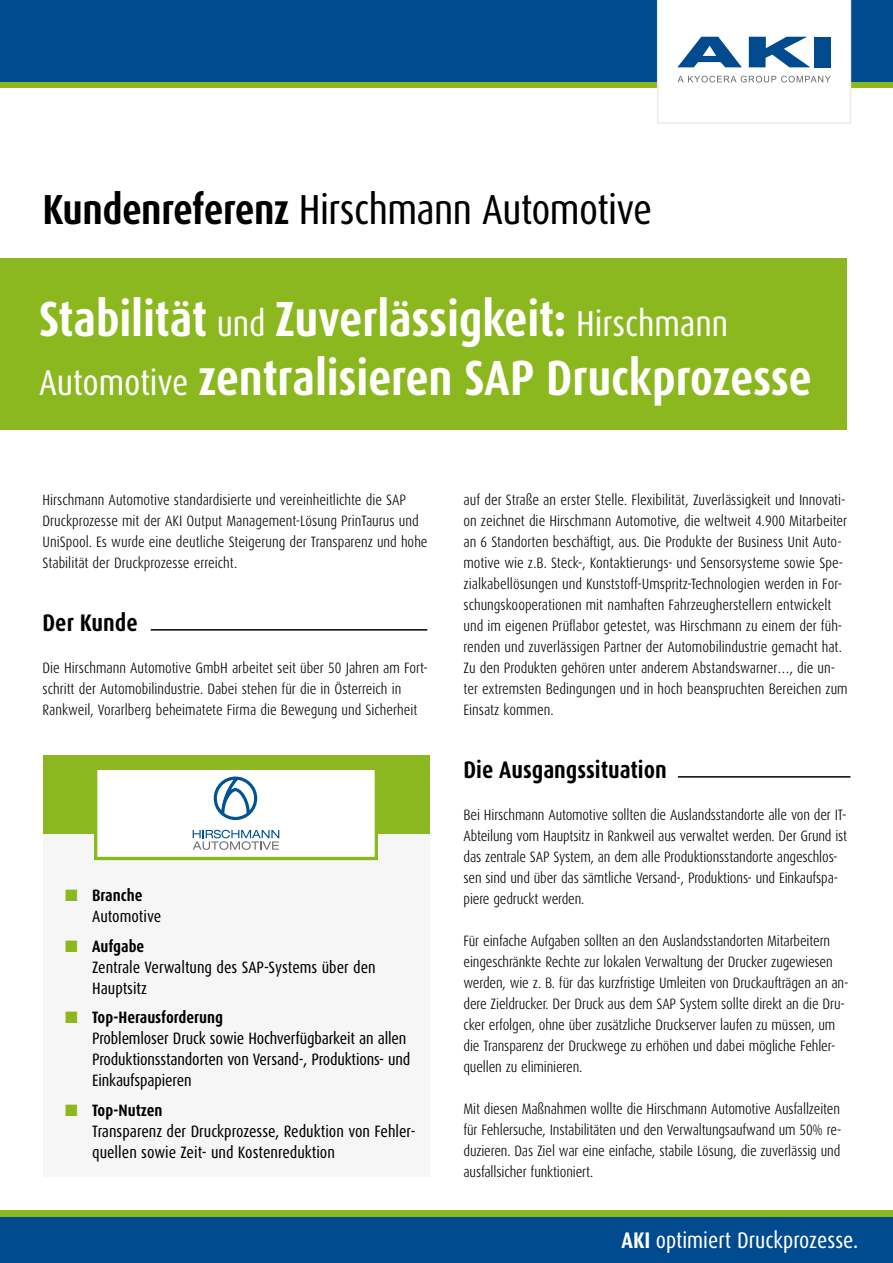
<style>
.page{position:relative;width:893px;height:1263px;background:#fff}
.page>*{position:absolute;margin:0;border:0;box-sizing:border-box;transform-origin:0 0}
.AKI_Headline_Titel_2{font:700 49.5px/59.4px "Dax Condensed";letter-spacing:-.005em;color:#fff}
.AKI_Headline_Titel_2-2{font:42px "Dax Condensed";letter-spacing:-.015em;color:#000}
.AKI_Headlines_Fließt{font:700 24px "Dax Condensed";color:#000}
.t1{font:22.65px "Dax Condensed";color:#fff}
.t2{font:16.5px/21px "Dax Condensed";letter-spacing:-.01em;color:#000}
.AKI_Fließtext_10pt{font:300 15px/21px "Dax Condensed";color:#000}
.s1{font-weight:700}
.s2{font-weight:400;font-size:36px}
.s3{color:#8cb81f}
</style>
<div class="page">
<div style="left:0;top:258px;width:846px;height:172px;background:#8cb81f"></div>
<div style="left:43px;top:755px;width:386px;height:82px;background:#8cb81f"></div>
<div style="left:0;top:0;width:893px;height:83px;background:#004a8f"></div>
<div style="left:0;top:83px;width:893px;height:5px;background:#8cb81f"></div>
<hr style="left:151px;top:629px;width:276px;height:2px;background:#000">
<hr style="left:678px;top:776px;width:172px;height:2px;background:#000">
<div style="left:43px;top:834px;width:386px;height:343px;background:#f6f6f6"></div>
<svg style="left:657px;top:0;width:194px;height:124px"></svg>
<div style="left:0;top:1216px;width:893px;height:47px;background:#004a8f"></div>
<div style="left:0;top:1210px;width:893px;height:6px;background:#8cb81f"></div>
<div style="left:94px;top:767px;width:284px;height:93px;background:#fff;border:3px solid #8cb81f"></div>
<svg style="left:193px;top:830px;width:86px;height:20px"></svg>
<svg style="left:214px;top:776px;width:43px;height:44px"></svg>
<p class="AKI_Headline_Titel_2-2" style="left:43px;top:187px;width:611px"><span class="s1">Kundenreferenz</span> Hirschmann Automotive</p>
<p class="AKI_Headline_Titel_2" style="left:39px;top:290px;width:774px">Stabilität <span class="s2">und</span> Zuverlässigkeit: <span class="s2">Hirschmann<br>Automotive</span> zentralisieren SAP Druckprozesse</p>
<p class="AKI_Fließtext_10pt" style="left:43px;top:489px;width:387px">Hirschmann Automotive standardisierte und vereinheitlichte die SAP Druckprozesse mit der AKI Output Management-Lösung PrinTaurus und UniSpool. Es wurde eine deutliche Steigerung der Transparenz und hohe Stabilität der Druckprozesse erreicht.</p>
<p class="AKI_Headlines_Fließt" style="left:43px;top:609px;width:97px">Der Kunde</p>
<p class="AKI_Fließtext_10pt" style="left:43px;top:657px;width:387px">Die Hirschmann Automotive GmbH arbeitet seit über 50 Jahren am Fort&shy;schritt der Automobilindustrie. Dabei stehen für die in Österreich in<br>Rankweil, Vorarlberg beheimatete Firma die Bewegung und Sicherheit</p>
<p class="t2" style="left:92px;top:885px;width:71px;text-indent:-27px"><span class="s3">■</span> <span class="s1">Branche<br></span>Automotive</p>
<p class="t2" style="left:92px;top:935px;width:285px;text-indent:-27px"><span class="s3">■</span> <span class="s1">Aufgabe<br></span>Zentrale Verwaltung des SAP-Systems über den<br>Hauptsitz</p>
<p class="t2" style="left:92px;top:1007px;width:320px;text-indent:-27px"><span class="s3">■</span> <span class="s1">Top-Herausforderung<br></span>Problemloser Druck sowie Hochverfügbarkeit an allen Produktionsstandorten von Versand-, Produktions- und Einkaufspapieren</p>
<p class="t2" style="left:92px;top:1099px;width:325px;text-indent:-27px"><span class="s3">■</span> <span class="s1">Top-Nutzen<br></span>Transparenz der Druckprozesse, Reduktion von Fehler&shy;quellen sowie Zeit- und Kostenreduktion</p>
<p class="AKI_Fließtext_10pt" style="left:463px;top:489px;width:386px">auf der Straße an erster Stelle. Flexibilität, Zuverlässigkeit und Innovati&shy;on zeichnet die Hirschmann Automotive, die weltweit 4.900 Mitarbeiter an 6 Standorten beschäftigt, aus. Die Produkte der Business Unit Auto&shy;motive wie z.B. Steck-, Kontaktierungs- und Sensorsysteme sowie Spe&shy;zialkabellösungen und Kunststoff-Umspritz-Technologien werden in For&shy;schungskooperationen mit namhaften Fahrzeugherstellern entwickelt und im eigenen Prüflabor getestet, was Hirschmann zu einem der füh&shy;renden und zuverlässigen Partner der Automobilindustrie gemacht hat.<br>Zu den Produkten gehören unter anderem Abstandswarner…, die un&shy;ter extremsten Bedingungen und in hoch beanspruchten Bereichen zum Einsatz kommen.</p>
<p class="AKI_Headlines_Fließt" style="left:463px;top:756px;width:205px">Die Ausgangssituation</p>
<p class="AKI_Fließtext_10pt" style="left:463px;top:804px;width:385px">Bei Hirschmann Automotive sollten die Auslandsstandorte alle von der IT-Abteilung vom Hauptsitz in Rankweil aus verwaltet werden. Der Grund ist das zentrale SAP System, an dem alle Produktionsstandorte angeschlos&shy;sen sind und über das sämtliche Versand-, Produktions- und Einkaufspa&shy;piere gedruckt werden.</p>
<p class="AKI_Fließtext_10pt" style="left:463px;top:930px;width:386px">Für einfache Aufgaben sollten an den Auslandsstandorten Mitarbeitern eingeschränkte Rechte zur lokalen Verwaltung der Drucker zugewiesen werden, wie z. B. für das kurzfristige Umleiten von Druckaufträgen an an&shy;dere Zieldrucker. Der Druck aus dem SAP System sollte direkt an die Dru&shy;cker erfolgen, ohne über zusätzliche Druckserver laufen zu müssen, um die Transparenz der Druckwege zu erhöhen und dabei mögliche Fehler&shy;quellen zu eliminieren.</p>
<p class="AKI_Fließtext_10pt" style="left:463px;top:1098px;width:379px;text-align:justify">Mit diesen Maßnahmen wollte die Hirschmann Automotive Ausfallzeiten für Fehlersuche, Instabilitäten und den Verwaltungsaufwand um 50% re&shy;duzieren. Das Ziel war eine einfache, stabile Lösung, die zuverlässig und ausfallsicher funktioniert.</p>
<p class="t1" style="left:622px;top:1228px;width:238px"><span class="s1">AKI</span> optimiert Druckprozesse.</p>
</div>
